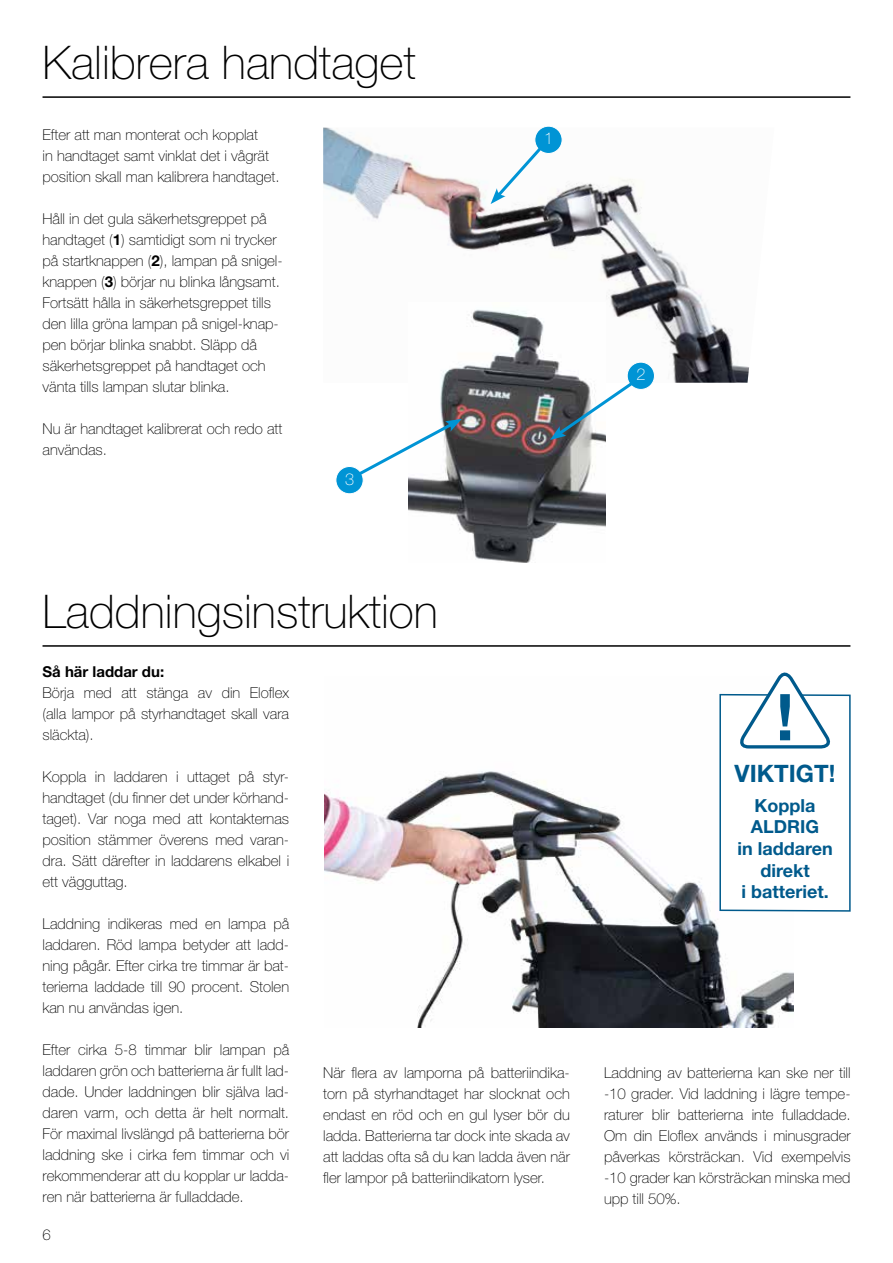
<style>
.page{position:relative;width:893px;height:1263px;background:#fff}
.page>*{position:absolute;margin:0;border:0;box-sizing:border-box;transform-origin:0 0}
.t1{font:100 46.5px "Helvetica Neue";color:#000}
.t2{font:700 24px "Helvetica Neue";color:#005a8c}
.t3{font:700 18px/21.6px "Helvetica Neue";color:#005a8c;text-align:center}
.t4{font:100 16.35px "Helvetica Neue";color:#fff}
.t5{font:100 15px/21px "Helvetica Neue";color:#000;text-align:justify}
.t6{font:700 15px "Helvetica Neue";color:#000}
.s1{font-weight:700}
</style>
<div class="page">
<hr style="left:43px;top:96px;width:807px;height:2px;background:#000">
<img style="left:323px;top:128px;width:426px;height:255px">
<div style="left:535px;top:126px;width:27px;height:27px;background:#0094d5;border-radius:50%"></div>
<div style="left:534px;top:126px;width:28px;height:28px;border:1px solid #fff;border-radius:50%"></div>
<svg style="left:491px;top:143px;width:55px;height:61px"></svg>
<img style="left:408px;top:303px;width:198px;height:260px">
<img style="left:324px;top:771px;width:469px;height:257px">
<div style="left:627px;top:362px;width:27px;height:27px;background:#0094d5;border-radius:50%"></div>
<div style="left:627px;top:362px;width:28px;height:28px;border:1px solid #fff;border-radius:50%"></div>
<svg style="left:550px;top:378px;width:88px;height:62px"></svg>
<div style="left:336px;top:466px;width:27px;height:28px;background:#0094d5;border-radius:50%"></div>
<div style="left:335px;top:466px;width:29px;height:28px;border:1px solid #fff;border-radius:50%"></div>
<svg style="left:354px;top:419px;width:108px;height:59px"></svg>
<svg style="left:719px;top:672px;width:132px;height:240px"></svg>
<hr style="left:43px;top:645px;width:807px;height:2px;background:#000">
<h1 class="t1" style="left:43px;top:36px;width:375px">Kalibrera handtaget</h1>
<p class="t5" style="left:43px;top:125px;width:239px;text-align:left">Efter att man monterat och kopplat<br>in handtaget samt vinklat det i vågrät position skall man kalibrera handtaget.</p>
<p class="t5" style="left:43px;top:209px;width:242px;text-align:left">Håll in det gula säkerhetsgreppet på handtaget (<span class="s1">1</span>) samtidigt som ni trycker på startknappen (<span class="s1">2</span>), lampan på snigel&shy;knappen (<span class="s1">3</span>) börjar nu blinka långsamt.<br>Fortsätt hålla in säkerhetsgreppet tills den lilla gröna lampan på snigel-knap&shy;pen börjar blinka snabbt. Släpp då säkerhetsgreppet på handtaget och vänta tills lampan slutar blinka.</p>
<p class="t5" style="left:43px;top:419px;width:241px">Nu är handtaget kalibrerat och redo att användas.</p>
<p class="t4" style="left:345px;top:470px;width:11px">3</p>
<h1 class="t1" style="left:43px;top:585px;width:397px">Laddningsinstruktion</h1>
<p class="t4" style="left:544px;top:129px;width:11px">1</p>
<p class="t4" style="left:636px;top:365px;width:11px">2</p>
<p class="t6" style="left:43px;top:663px;width:123px">Så här laddar du:</p>
<p class="t5" style="left:43px;top:682px;width:248px">Börja med att stänga av din Eloflex (alla lampor på styrhandtaget skall vara släckta).</p>
<p class="t5" style="left:43px;top:766px;width:248px">Koppla in laddaren i uttaget på styr&shy;handtaget (du finner det under körhand&shy;taget). Var noga med att kontakternas position stämmer överens med varan&shy;dra. Sätt därefter in laddarens elkabel i ett vägguttag.</p>
<p class="t5" style="left:43px;top:913px;width:248px">Laddning indikeras med en lampa på laddaren. Röd lampa betyder att ladd&shy;ning pågår. Efter cirka tre timmar är bat&shy;terierna laddade till 90 procent. Stolen kan nu användas igen.</p>
<p class="t5" style="left:43px;top:1039px;width:248px">Efter cirka 5-8 timmar blir lampan på laddaren grön och batterierna är fullt lad&shy;dade. Under laddningen blir själva lad&shy;daren varm, och detta är helt normalt.<br>För maximal livslängd på batterierna bör laddning ske i cirka fem timmar och vi rekommenderar att du kopplar ur ladda&shy;ren när batterierna är fulladdade.</p>
<p class="t5" style="left:43px;top:1224px;width:10px">6</p>
<h2 class="t2" style="left:735px;top:758px;width:102px">VIKTIGT!</h2>
<p class="t3" style="left:737px;top:794px;width:97px">Koppla<br>ALDRIG<br>in laddaren direkt<br>i batteriet.</p>
<p class="t5" style="left:323px;top:1062px;width:248px">När flera av lamporna på batteriindika&shy;torn på styrhandtaget har slocknat och endast en röd och en gul lyser bör du ladda. Batterierna tar dock inte skada av att laddas ofta så du kan ladda även när fler lampor på batteriindikatorn lyser.</p>
<p class="t5" style="left:604px;top:1062px;width:248px">Laddning av batterierna kan ske ner till -10 grader. Vid laddning i lägre tempe&shy;raturer blir batterierna inte fulladdade.<br>Om din Eloflex används i minusgrader påverkas körsträckan. Vid exempelvis -10 grader kan körsträckan minska med upp till 50%.</p>
</div>
